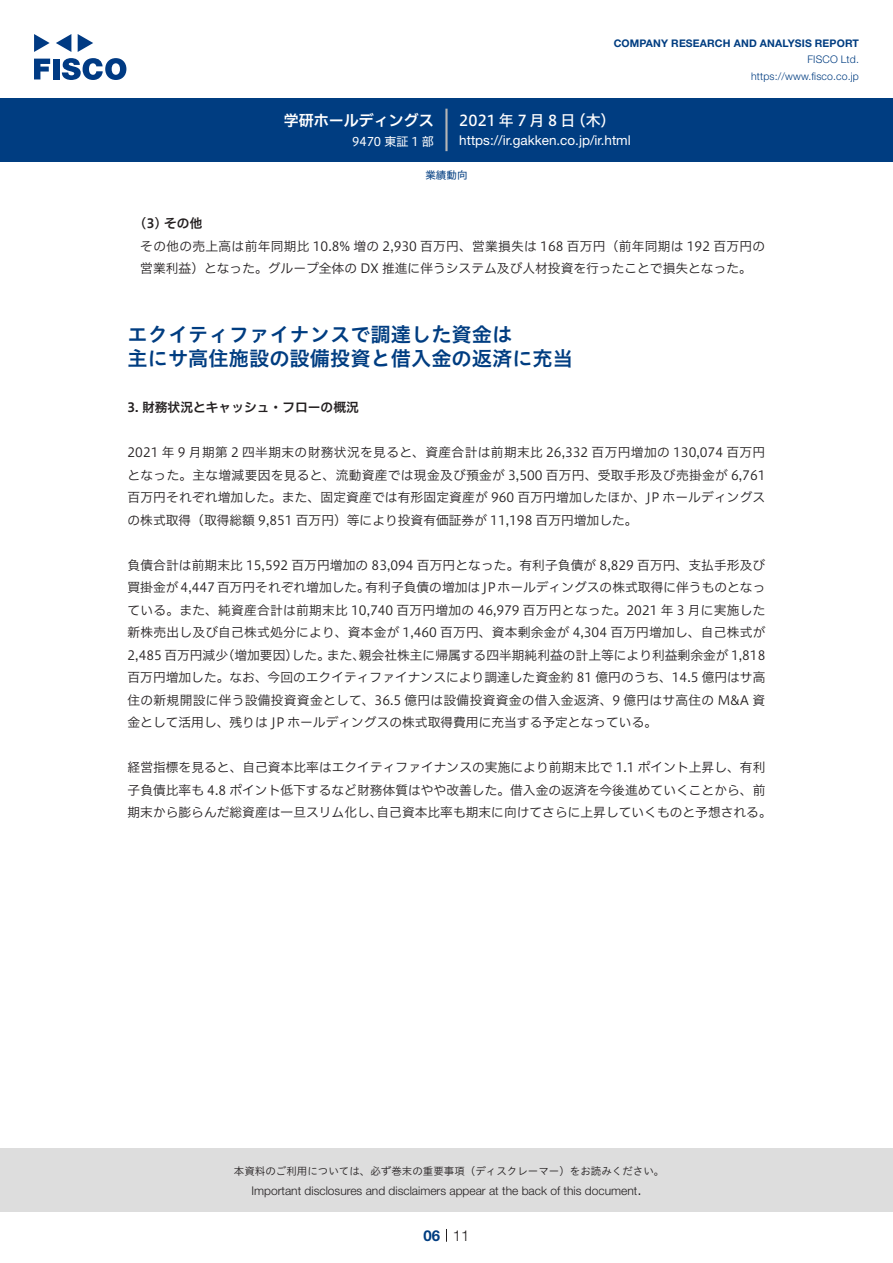
<style>
.page{position:relative;width:893px;height:1263px;background:#fff}
.page>*{position:absolute;margin:0;border:0;box-sizing:border-box;transform-origin:0 0}
.t1{font:20.25px/24px "Hiragino UD Sans Std W6";color:#003d81}
.t2{font:15px "Hiragino UD Sans F Std N W5";letter-spacing:.205em;color:#fff}
.t3{font:15px "Hiragino UD Sans F Std N W6";color:#fff}
.t4{font:300 15px "Helvetica Neue LT Std";color:#231f20}
.t5{font:700 15px "Helvetica Neue LT Std";color:#003d81}
.t6{font:13.5px "Helvetica Neue LT Std";color:#fff}
.t7{font:12.75px/22.5px "Hiragino UD Sans F Std N W3";color:#231f20}
.t8{font:12.75px "Hiragino UD Sans F Std N W3";letter-spacing:.02em;color:#231f20}
.t9{font:12.75px "Hiragino UD Sans F Std N W6";color:#231f20}
.t10{font:300 12px "Helvetica Neue LT Std";color:#231f20}
.t11{font:12px "Hiragino UD Sans F Std N W4";color:#fff}
.t12{font:10.5px "Hiragino UD Sans Std W3";color:#231f20}
.t13{font:700 10.5px "Helvetica Neue LT Std";letter-spacing:.015em;color:#003d81}
.t14{font:300 10.5px/16.5px "Helvetica Neue LT Std";letter-spacing:.015em;color:#003d81;text-align:right}
.t15{font:10.5px "Hiragino UD Sans F Std N W4";color:#003d81}
</style>
<div class="page">
<div style="left:0;top:1148px;width:893px;height:64px;background:#ddd"></div>
<svg style="left:34px;top:59px;width:16px;height:20px"></svg>
<div style="left:53px;top:59px;width:6px;height:20px;background:#003a83"></div>
<svg style="left:62px;top:58px;width:64px;height:22px"></svg>
<svg style="left:34px;top:34px;width:16px;height:18px"></svg>
<svg style="left:78px;top:34px;width:15px;height:18px"></svg>
<svg style="left:56px;top:34px;width:15px;height:18px"></svg>
<div style="left:0;top:98px;width:893px;height:64px;background:#003d81"></div>
<hr style="left:445px;top:109px;width:3px;height:42px;background:#b5b5b6">
<svg style="left:446px;top:1229px;width:1px;height:13px"></svg>
<p class="t3" style="left:284px;top:109px;width:152px">学研ホールディングス</p>
<p class="t11" style="left:352px;top:132px;width:83px">9470 東証 1 部</p>
<p class="t13" style="left:614px;top:37px;width:247px">COMPANY RESEARCH AND ANALYSIS REPORT</p>
<p class="t14" style="left:751px;top:51px;width:109px">FISCO Ltd. https://www.fisco.co j p.</p>
<p class="t2" style="left:459px;top:109px;width:118px">2021年7月8日</p>
<p class="t2" style="left:571px;top:109px;width:46px">（木(</p>
<p class="t6" style="left:459px;top:132px;width:173px">https:// .i r gakken.co j p. .i r/ html</p>
<p class="t15" style="left:425px;top:167px;width:43px">業績動向</p>
<p class="t9" style="left:140px;top:214px;width:64px">3( ) その他</p>
<p class="t7" style="left:140px;top:234px;width:626px">その他の売上高は前年同期比 10.8% 増の 2,930 百万円、営業損失は 168 百万円（前年同期は 192 百万円の営業利益）となった。グループ全体の DX 推進に伴うシステム及び人材投資を行ったことで損失となった。</p>
<h1 class="t1" style="left:128px;top:321px;width:447px">エクイティファイナンスで調達した資金は<br>主にサ高住施設の設備投資と借入金の返済に充当</h1>
<p class="t9" style="left:128px;top:397px;width:233px">3. 財務状況とキャッシュ・フローの概況</p>
<p class="t7" style="left:128px;top:440px;width:639px;text-align:justify">2021 年 9 月期第 2 四半期末の財務状況を見ると、資産合計は前期末比 26,332 百万円増加の 130,074 百万円となった。主な増減要因を見ると、流動資産では現金及び預金が 3,500 百万円、受取手形及び売掛金が 6,761百万円それぞれ増加した。また、固定資産では有形固定資産が 960 百万円増加したほか、JP ホールディングスの株式取得（取得総額 9,851 百万円）等により投資有価証券が 11,198 百万円増加した。</p>
<p class="t7" style="left:128px;top:553px;width:639px;text-align:right">負債合計は前期末比 15,592 百万円増加の 83,094 百万円となった。有利子負債が 8,829 百万円、支払手形及び有利子負債の増加は JP ホールディングスの株式取得に伴うものとなっ</p>
<p class="t7" style="left:128px;top:575px;width:244px">買掛金が 4,447 百万円それぞれ増加した。</p>
<p class="t8" style="left:128px;top:600px;width:639px">ている。また、純資産合計は前期末比 10,740 百万円増加の 46,979 百万円となった。2021 年 3 月に実施した</p>
<p class="t7" style="left:128px;top:620px;width:639px">新株売出し及び自己株式処分により、資本金が 1,460 百万円、資本剰余金が 4,304 百万円増加し、自己株式が</p>
<p class="t7" style="left:359px;top:643px;width:408px">親会社株主に帰属する四半期純利益の計上等により利益剰余金が 1,818</p>
<p class="t7" style="left:222px;top:643px;width:78px">（増加要因）</p>
<p class="t7" style="left:128px;top:643px;width:639px">2,485 百万円減少<br>百万円増加した。なお、今回のエクイティファイナンスにより調達した資金約 81 億円のうち、14.5 億円はサ高住の新規開設に伴う設備投資資金として、36.5 億円は設備投資資金の借入金返済、9 億円はサ高住の M&amp;A 資金として活用し、残りは JP ホールディングスの株式取得費用に充当する予定となっている。</p>
<p class="t7" style="left:128px;top:755px;width:639px">経営指標を見ると、自己資本比率はエクイティファイナンスの実施により前期末比で 1.1 ポイント上昇し、有利</p>
<p class="t7" style="left:128px;top:778px;width:639px">子負債比率も 4.8 ポイント低下するなど財務体質はやや改善した。借入金の返済を今後進めていくことから、前</p>
<p class="t7" style="left:376px;top:800px;width:397px">自己資本比率も期末に向けてさらに上昇していくものと予想される。</p>
<p class="t7" style="left:327px;top:643px;width:40px">また、</p>
<p class="t7" style="left:292px;top:643px;width:40px">した。</p>
<p class="t7" style="left:128px;top:800px;width:256px">期末から膨らんだ総資産は一旦スリム化し、</p>
<p class="t12" style="left:234px;top:1163px;width:432px">本資料のご利用については、必ず巻末の重要事項（ディスクレーマー）をお読みください。</p>
<p class="t4" style="left:637px;top:1180px;width:6px">.</p>
<p class="t10" style="left:251px;top:1183px;width:387px">Important disclosures and disclaimers appear at the back of this document</p>
<p class="t5" style="left:423px;top:1226px;width:18px">06</p>
<p class="t4" style="left:453px;top:1226px;width:18px">11</p>
</div>
